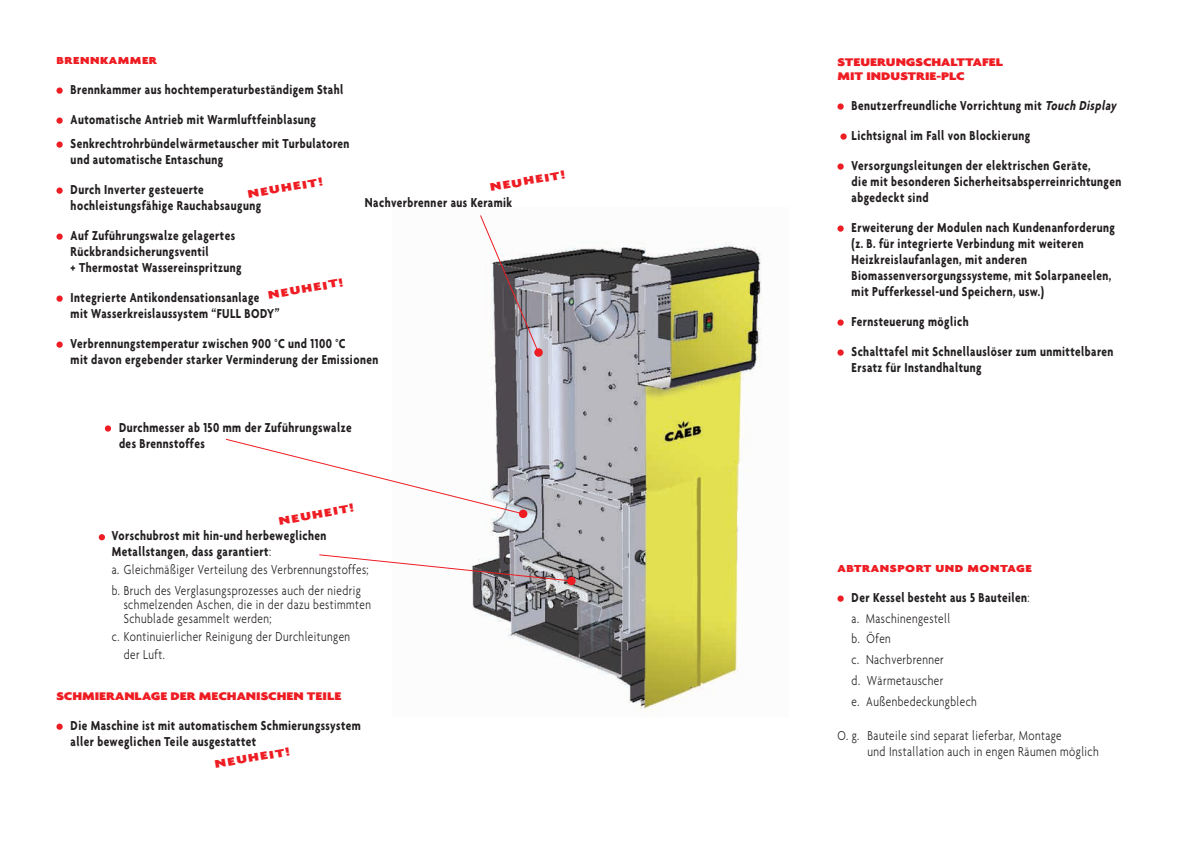
<style>
.page{position:relative;width:1191px;height:842px;background:#fff}
.page>*{position:absolute;margin:0;border:0;box-sizing:border-box;transform-origin:0 0}
.t1{font:700 14px/16px "Agenda";letter-spacing:.04em;color:#231f20;scale:.8 1}
.t2{font:300 14px/20.8px "Agenda";letter-spacing:.04em;color:#231f20;scale:.8 1}
.t3{font:900 12px/14px "Agenda";color:#ee1d23;scale:1.2 1}
.t4{font:900 12px "Agenda";color:#ee1d23;scale:1.33 1}
.t5{font:900 11px "Agenda";letter-spacing:.04em;color:#ee1d23;scale:1.2 1}
.s1{font-weight:300}
.s2{font-style:italic}
.s3{font-weight:700}
</style>
<div class="page">
<svg style="left:56px;top:87px;width:7px;height:7px"></svg>
<svg style="left:56px;top:117px;width:7px;height:7px"></svg>
<svg style="left:56px;top:141px;width:7px;height:7px"></svg>
<svg style="left:56px;top:187px;width:7px;height:7px"></svg>
<svg style="left:56px;top:233px;width:7px;height:7px"></svg>
<svg style="left:56px;top:295px;width:7px;height:7px"></svg>
<svg style="left:56px;top:341px;width:7px;height:7px"></svg>
<svg style="left:56px;top:723px;width:7px;height:7px"></svg>
<svg style="left:99px;top:534px;width:6px;height:6px"></svg>
<img style="left:471px;top:242px;width:291px;height:468px">
<svg style="left:837px;top:103px;width:6px;height:7px"></svg>
<svg style="left:840px;top:133px;width:6px;height:7px"></svg>
<svg style="left:837px;top:163px;width:6px;height:7px"></svg>
<svg style="left:837px;top:225px;width:6px;height:7px"></svg>
<svg style="left:837px;top:319px;width:6px;height:7px"></svg>
<svg style="left:837px;top:349px;width:6px;height:7px"></svg>
<svg style="left:837px;top:595px;width:6px;height:7px"></svg>
<svg style="left:479px;top:215px;width:60px;height:139px"></svg>
<svg style="left:319px;top:554px;width:253px;height:28px"></svg>
<svg style="left:226px;top:438px;width:298px;height:77px"></svg>
<div style="left:534px;top:348px;width:9px;height:9px;background:#ee1d23;border-radius:50%"></div>
<div style="left:567px;top:577px;width:8px;height:8px;background:#ee1d23;border-radius:50%"></div>
<div style="left:519px;top:510px;width:8px;height:8px;background:#ee1d23;border-radius:50%"></div>
<svg style="left:105px;top:425px;width:6px;height:7px"></svg>
<p class="t5" style="left:56px;top:53px;width:85px">BRENNKAMMER</p>
<p class="t1" style="left:71px;top:74px;width:342px;line-height:30px">Brennkammer aus hochtemperaturbeständigem Stahl<br>Automatische Antrieb mit Warmluftfeinblasung</p>
<p class="t1" style="left:71px;top:135px;width:350px">Senkrechtrohrbündelwärmetauscher mit Turbulatoren und automatische Entaschung</p>
<p class="t1" style="left:71px;top:181px;width:240px">Durch Inverter gesteuerte hochleistungsfähige Rauchabsaugung</p>
<p class="t1" style="left:71px;top:227px;width:215px">Auf Zuführungswalze gelagertes<br>Rückbrandsicherungsventil<br>+ Thermostat Wassereinspritzung</p>
<p class="t1" style="left:71px;top:289px;width:263px">Integrierte Antikondensationsanlage mit Wasserkreislaussystem “FULL BODY”</p>
<p class="t1" style="left:71px;top:335px;width:386px">Verbrennungstemperatur zwischen 900 °C und 1100 °C<br>mit davon ergebender starker Verminderung der Emissionen</p>
<p class="t4" style="left:489px;top:180px;width:59px;rotate:-10deg">NEUHEIT!</p>
<p class="t4" style="left:246px;top:187px;width:59px;rotate:-10deg">NEUHEIT!</p>
<p class="t1" style="left:365px;top:194px;width:186px">Nachverbrenner aus Keramik</p>
<p class="t4" style="left:267px;top:288px;width:59px;rotate:-10deg">NEUHEIT!</p>
<p class="t1" style="left:119px;top:419px;width:292px">Durchmesser ab 150 mm der Zuführungswalze des Brennstoffes</p>
<p class="t4" style="left:278px;top:514px;width:59px;rotate:-10deg">NEUHEIT!</p>
<p class="t1" style="left:112px;top:527px;width:270px">Vorschubrost mit hin-und herbeweglichen<br>Metallstangen, dass garantiert<span class="s1">:</span></p>
<p class="t2" style="left:112px;top:559px;width:323px">a. Gleichmäßiger Verteilung des Verbrennungstoffes; b. Bruch des Verglasungsprozesses auch der niedrig</p>
<p class="t2" style="left:124px;top:597px;width:310px;line-height:14px">schmelzenden Aschen, die in der dazu bestimmten<br>Schublade gesammelt werden;</p>
<p class="t2" style="left:124px;top:627px;width:284px;line-height:18px;text-indent:-12px">c. Kontinuierlicher Reinigung der Durchleitungen der Luft.</p>
<p class="t3" style="left:56px;top:689px;width:239px">SCHMIERANLAGE DER MECHANISCHEN TEILE</p>
<p class="t1" style="left:71px;top:717px;width:364px">Die Maschine ist mit automatischem Schmierungssystem aller beweglichen Teile ausgestattet</p>
<p class="t4" style="left:214px;top:757px;width:59px;rotate:-10deg">NEUHEIT!</p>
<p class="t3" style="left:837px;top:55px;width:139px">STEUERUNGSCHALTTAFEL<br>MIT INDUSTRIE-PLC</p>
<p class="t1" style="left:851px;top:90px;width:336px;line-height:30px">Benutzerfreundliche Vorrichtung mit <span class="s2">Touch Display<br></span>Lichtsignal im Fall von Blockierung<br>Versorgungsleitungen der elektrischen Geräte,</p>
<p class="t1" style="left:851px;top:173px;width:338px">die mit besonderen Sicherheitsabsperreinrichtungen abgedeckt sind</p>
<p class="t1" style="left:851px;top:219px;width:330px">Erweiterung der Modulen nach Kundenanforderung (z. B. für integrierte Verbindung mit weiteren Heizkreislaufanlagen, mit anderen Biomassenversorgungssysteme, mit Solarpaneelen, mit Pufferkessel-und Speichern, usw.)</p>
<p class="t1" style="left:851px;top:306px;width:329px;line-height:30px">Fernsteuerung möglich<br>Schalttafel mit Schnellauslöser zum unmittelbaren</p>
<p class="t1" style="left:851px;top:359px;width:164px">Ersatz für Instandhaltung</p>
<p class="t5" style="left:837px;top:561px;width:163px">ABTRANSPORT UND MONTAGE</p>
<p class="t2" style="left:851px;top:587px;width:224px"><span class="s3">Der Kessel besteht aus 5 Bauteilen</span>: a. Maschinengestell<br>b. Öfen<br>c. Nachverbrenner<br>d. Wärmetauscher<br>e. Außenbedeckungblech</p>
<p class="t2" style="left:867px;top:727px;width:291px;line-height:16px;text-indent:-30px">O. g. Bauteile sind separat lieferbar, Montage<br>und Installation auch in engen Räumen möglich</p>
</div>
